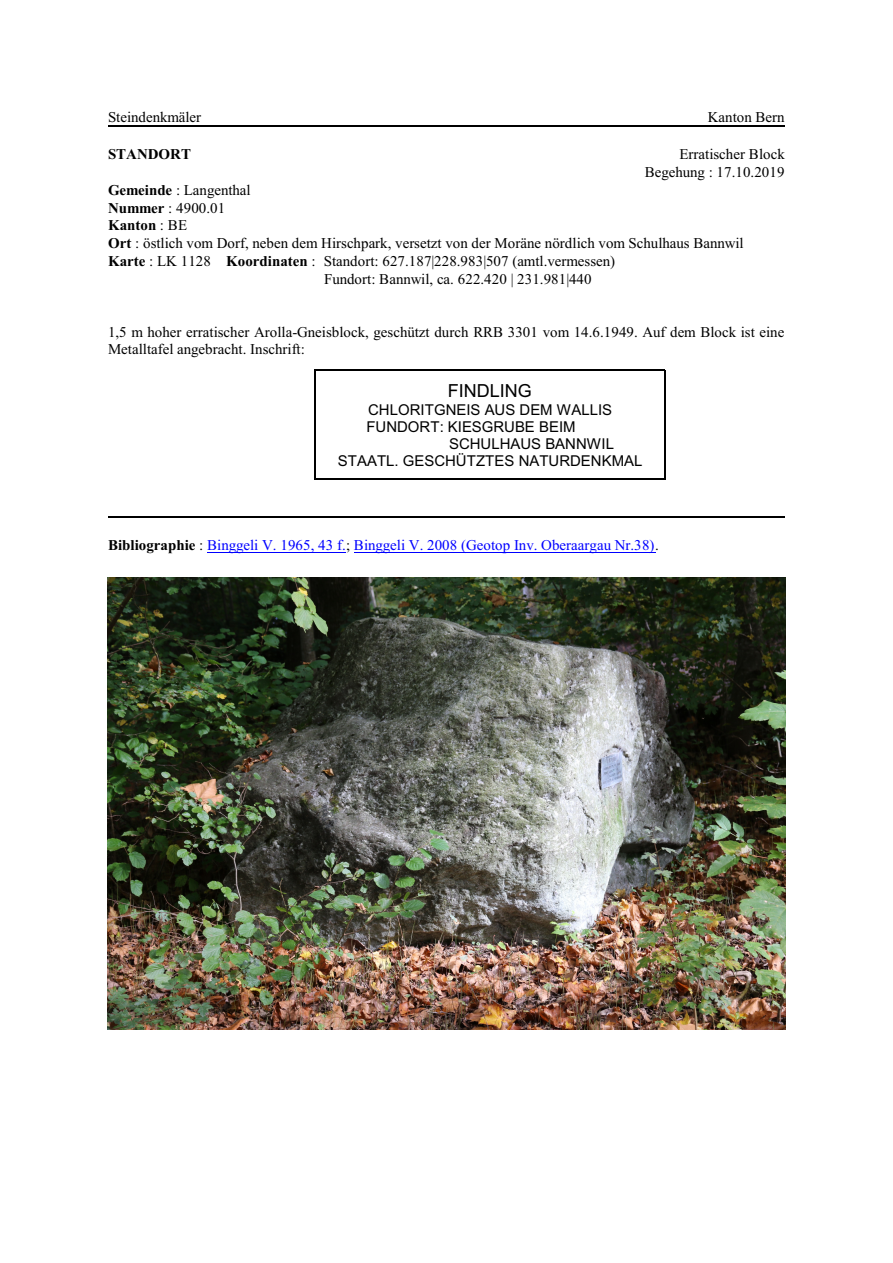
<style>
.page{position:relative;width:893px;height:1263px;background:#fff}
.page>*{position:absolute;margin:0;border:0;box-sizing:border-box;transform-origin:0 0}
.t1{font:18px "Arial";color:#000}
.t2{font:15px/17.7px "Times New Roman";color:#000;text-align:right}
.t3{font:15px "Arial";color:#000}
.t4{font:15px "Times New Roman";color:#00f}
.t5{font:700 15px "Times New Roman";color:#000}
.s1{font-weight:700}
.s2{font-weight:400}
.s3{font-weight:700;color:#000}
.s4{color:#000}
</style>
<div class="page">
<hr style="left:108px;top:125px;width:677px;height:2px;background:#000">
<hr style="left:314px;top:370px;width:2px;height:109px;background:#000">
<hr style="left:664px;top:370px;width:1px;height:109px;background:#000">
<hr style="left:314px;top:370px;width:351px;height:1px;background:#000">
<hr style="left:314px;top:478px;width:351px;height:2px;background:#000">
<img style="left:108px;top:578px;width:677px;height:451px">
<hr style="left:207px;top:552px;width:139px;height:1px;background:#00f">
<hr style="left:354px;top:552px;width:301px;height:1px;background:#00f">
<hr style="left:108px;top:516px;width:677px;height:2px;background:#000">
<p class="t2" style="left:108px;top:110px;width:95px">Steindenkmäler</p>
<p class="t2" style="left:708px;top:110px;width:78px">Kanton Bern</p>
<p class="t5" style="left:108px;top:149px;width:85px">STANDORT</p>
<p class="t2" style="left:645px;top:147px;width:142px">Erratischer Block<br>Begehung : 17.10.2019</p>
<p class="t2" style="left:108px;top:182px;width:144px"><span class="s1">Gemeinde</span> : Langenthal</p>
<p class="t2" style="left:108px;top:200px;width:119px"><span class="s1">Nummer</span> : 4900.01</p>
<p class="t5" style="left:108px;top:220px;width:81px">Kanton <span class="s2">: BE</span></p>
<p class="t2" style="left:108px;top:236px;width:637px"><span class="s1">Ort</span> : östlich vom Dorf, neben dem Hirschpark, versetzt von der Moräne nördlich vom Schulhaus Bannwil</p>
<p class="t2" style="left:108px;top:254px;width:509px"><span class="s1">Karte</span> : LK 1128 <span class="s1">Koordinaten</span> : Standort: 627.187|228.983|507 (amtl.vermessen)</p>
<p class="t2" style="left:324px;top:271px;width:269px">Fundort: Bannwil, ca. 622.420 | 231.981|440</p>
<p class="t2" style="left:108px;top:324px;width:678px;text-align:left">1,5 m hoher erratischer Arolla-Gneisblock, geschützt durch RRB 3301 vom 14.6.1949. Auf dem Block ist eine<br>Metalltafel angebracht. Inschrift:</p>
<p class="t1" style="left:448px;top:384px;width:86px">FINDLING</p>
<p class="t3" style="left:368px;top:404px;width:246px">CHLORITGNEIS AUS DEM WALLIS</p>
<p class="t3" style="left:366px;top:421px;width:211px">FUNDORT: KIESGRUBE BEIM</p>
<p class="t3" style="left:449px;top:438px;width:166px">SCHULHAUS BANNWIL</p>
<p class="t3" style="left:338px;top:455px;width:306px">STAATL. GESCHÜTZTES NATURDENKMAL</p>
<p class="t4" style="left:108px;top:539px;width:552px"><span class="s3">Bibliographie</span> <span class="s4">:</span> Binggeli V. 1965, 43 f.<span class="s4">;</span> Binggeli V. 2008 (Geotop Inv. Oberaargau Nr.38)<span class="s4">.</span></p>
</div>
